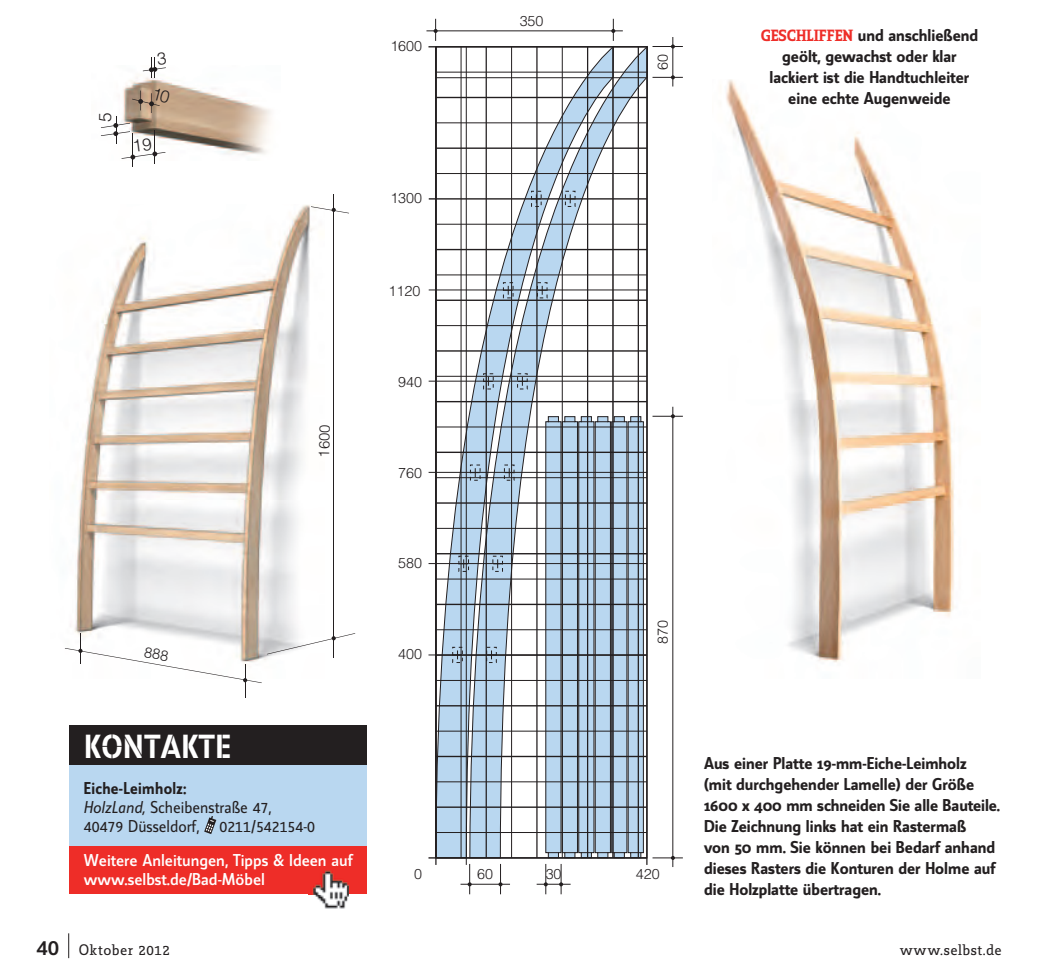
<style>
.page{position:relative;width:1041px;height:979px;background:#fff}
.page>*{position:absolute;margin:0;border:0;box-sizing:border-box;transform-origin:0 0}
.t1{font:32.38px "Manual Extra Stencil";letter-spacing:-.01em;color:#fff}
.t2{font:700 16.62px/21px "Manual Sans";color:#231f20;text-align:center}
.t3{font:500 16.62px/19.2px "Manual Sans";color:#fff}
.t4{font:16.62px/19.2px "Manual Sans Regular Tf";color:#231f20;scale:.95 1}
.t5{font:16.62px "Manual Sans Bold Tf";letter-spacing:.02em;color:#231f20;scale:.95 1}
.t6{font:14.88px "Manual Slab Regular Tf";letter-spacing:.03em;color:#231f20}
.t7{font:300 14.7px "Helvetica";color:#231f20}
.t8{font:300 14.35px "Helvetica";color:#231f20}
.s1{font-family:"Manual Sans Italic Regular Tf"}
.s2{font-family:"Manual Slab Bold Tf";font-weight:400;font-size:15.75px;color:#ee2d28}
.s3{font-family:"Manual Slab Medium Tf";font-size:22.75px}
</style>
<div class="page">
<img style="left:726px;top:80px;width:228px;height:582px">
<div style="left:69px;top:725px;width:298px;height:127px;background:#b9d7f0"></div>
<div style="left:69px;top:725px;width:298px;height:40px;background:#231f20"></div>
<div style="left:69px;top:847px;width:298px;height:47px;background:#ee2d28"></div>
<img style="left:309px;top:870px;width:40px;height:39px">
<svg style="left:204px;top:816px;width:12px;height:18px"></svg>
<img style="left:64px;top:205px;width:248px;height:444px">
<hr style="left:333px;top:195px;width:1px;height:463px;background:#231f20">
<svg style="left:311px;top:206px;width:38px;height:7px"></svg>
<hr style="left:245px;top:664px;width:1px;height:34px;background:#231f20">
<svg style="left:614px;top:48px;width:32px;height:735px"></svg>
<svg style="left:437px;top:48px;width:176px;height:808px"></svg>
<svg style="left:452px;top:282px;width:75px;height:381px"></svg>
<div style="left:531px;top:191px;width:10px;height:16px;border:1px dashed #231f20"></div>
<svg style="left:532px;top:194px;width:9px;height:9px"></svg>
<svg style="left:545px;top:416px;width:99px;height:440px;background:#a4bdd2"></svg>
<hr style="left:562px;top:47px;width:1px;height:811px;background:#231f20">
<hr style="left:511px;top:47px;width:1px;height:811px;background:#231f20">
<hr style="left:587px;top:47px;width:1px;height:811px;background:#231f20">
<hr style="left:536px;top:47px;width:1px;height:811px;background:#231f20">
<hr style="left:486px;top:47px;width:1px;height:811px;background:#231f20">
<hr style="left:436px;top:72px;width:211px;height:1px;background:#231f20">
<hr style="left:436px;top:123px;width:211px;height:1px;background:#231f20">
<hr style="left:436px;top:173px;width:211px;height:1px;background:#231f20">
<hr style="left:436px;top:224px;width:211px;height:1px;background:#231f20">
<hr style="left:436px;top:275px;width:211px;height:1px;background:#231f20">
<hr style="left:436px;top:325px;width:211px;height:1px;background:#231f20">
<hr style="left:436px;top:376px;width:211px;height:1px;background:#231f20">
<hr style="left:436px;top:427px;width:211px;height:1px;background:#231f20">
<hr style="left:436px;top:477px;width:211px;height:1px;background:#231f20">
<hr style="left:436px;top:528px;width:211px;height:1px;background:#231f20">
<hr style="left:436px;top:579px;width:211px;height:1px;background:#231f20">
<hr style="left:436px;top:629px;width:211px;height:1px;background:#231f20">
<hr style="left:436px;top:680px;width:211px;height:1px;background:#231f20">
<hr style="left:436px;top:731px;width:211px;height:1px;background:#231f20">
<hr style="left:436px;top:781px;width:211px;height:1px;background:#231f20">
<hr style="left:436px;top:97px;width:211px;height:1px;background:#231f20">
<hr style="left:436px;top:147px;width:211px;height:2px;background:#231f20">
<hr style="left:429px;top:198px;width:218px;height:2px;background:#231f20">
<hr style="left:436px;top:249px;width:211px;height:1px;background:#231f20">
<hr style="left:436px;top:300px;width:211px;height:1px;background:#231f20">
<hr style="left:436px;top:350px;width:211px;height:2px;background:#231f20">
<hr style="left:436px;top:401px;width:211px;height:1px;background:#231f20">
<hr style="left:436px;top:452px;width:211px;height:1px;background:#231f20">
<hr style="left:436px;top:502px;width:211px;height:2px;background:#231f20">
<hr style="left:436px;top:553px;width:211px;height:1px;background:#231f20">
<hr style="left:436px;top:604px;width:211px;height:1px;background:#231f20">
<hr style="left:436px;top:654px;width:211px;height:2px;background:#231f20">
<hr style="left:436px;top:705px;width:211px;height:1px;background:#231f20">
<hr style="left:436px;top:756px;width:211px;height:1px;background:#231f20">
<hr style="left:435px;top:806px;width:212px;height:2px;background:#231f20">
<hr style="left:435px;top:832px;width:212px;height:1px;background:#231f20">
<hr style="left:428px;top:655px;width:219px;height:1px;background:#231f20">
<hr style="left:613px;top:47px;width:1px;height:811px;background:#231f20">
<hr style="left:638px;top:47px;width:1px;height:811px;background:#231f20">
<hr style="left:428px;top:563px;width:219px;height:1px;background:#231f20">
<hr style="left:429px;top:472px;width:218px;height:1px;background:#231f20">
<hr style="left:429px;top:381px;width:218px;height:1px;background:#231f20">
<hr style="left:466px;top:47px;width:1px;height:818px;background:#231f20">
<hr style="left:429px;top:290px;width:218px;height:1px;background:#231f20">
<hr style="left:436px;top:77px;width:211px;height:1px;background:#231f20">
<hr style="left:461px;top:47px;width:1px;height:811px;background:#231f20">
<hr style="left:428px;top:857px;width:219px;height:1px;background:#231f20">
<hr style="left:435px;top:47px;width:1px;height:818px;background:#231f20">
<hr style="left:646px;top:47px;width:1px;height:818px;background:#231f20">
<hr style="left:428px;top:46px;width:219px;height:1px;background:#231f20">
<hr style="left:652px;top:77px;width:31px;height:1px;background:#231f20">
<hr style="left:652px;top:46px;width:31px;height:1px;background:#231f20">
<hr style="left:672px;top:37px;width:1px;height:49px;background:#231f20">
<hr style="left:652px;top:857px;width:31px;height:1px;background:#231f20">
<hr style="left:652px;top:416px;width:31px;height:1px;background:#231f20">
<hr style="left:672px;top:407px;width:1px;height:460px;background:#231f20">
<hr style="left:426px;top:31px;width:197px;height:1px;background:#231f20">
<svg style="left:611px;top:19px;width:4px;height:22px"></svg>
<svg style="left:434px;top:19px;width:4px;height:22px"></svg>
<hr style="left:545px;top:864px;width:1px;height:30px;background:#231f20">
<hr style="left:561px;top:864px;width:1px;height:30px;background:#231f20">
<hr style="left:537px;top:884px;width:34px;height:1px;background:#231f20">
<hr style="left:469px;top:864px;width:1px;height:30px;background:#231f20">
<hr style="left:500px;top:864px;width:1px;height:30px;background:#231f20">
<hr style="left:460px;top:884px;width:50px;height:1px;background:#231f20">
<img style="left:124px;top:70px;width:147px;height:90px">
<hr style="left:155px;top:131px;width:1px;height:33px;background:#231f20">
<hr style="left:133px;top:133px;width:1px;height:33px;background:#231f20">
<svg style="left:68px;top:933px;width:1px;height:25px"></svg>
<svg style="left:65px;top:633px;width:290px;height:50px"></svg>
<svg style="left:143px;top:57px;width:24px;height:21px"></svg>
<svg style="left:101px;top:88px;width:70px;height:71px"></svg>
<p class="t8" style="left:390px;top:41px;width:33px">1600</p>
<p class="t8" style="left:520px;top:16px;width:25px">350</p>
<p class="t7" style="left:319px;top:457px;width:34px;rotate:-89deg">1600</p>
<h1 class="t1" style="left:84px;top:734px;width:149px">KONTAKTE</h1>
<p class="t5" style="left:84px;top:778px;width:109px">Eiche-Leimholz:</p>
<p class="t4" style="left:84px;top:798px;width:245px"><span class="s1">HolzLand,</span> Scheibenstraße 47,<br>40479 Düsseldorf, 0211/542154-0</p>
<p class="t3" style="left:84px;top:851px;width:270px">Weitere Anleitungen, Tipps &amp; Ideen auf www.selbst.de/Bad-Möbel</p>
<p class="t8" style="left:390px;top:193px;width:33px">1300</p>
<p class="t8" style="left:389px;top:285px;width:33px">1120</p>
<p class="t8" style="left:398px;top:376px;width:25px">940</p>
<p class="t8" style="left:398px;top:468px;width:25px">760</p>
<p class="t8" style="left:398px;top:558px;width:25px">580</p>
<p class="t8" style="left:398px;top:649px;width:25px">400</p>
<p class="t8" style="left:414px;top:869px;width:9px">0</p>
<p class="t8" style="left:477px;top:869px;width:17px">60</p>
<p class="t8" style="left:546px;top:869px;width:17px">30</p>
<p class="t8" style="left:657px;top:70px;width:17px;rotate:-90deg">60</p>
<p class="t2" style="left:761px;top:27px;width:219px"><span class="s2">GESCHLIFFEN</span> und anschließend geölt, gewachst oder klar lackiert ist die Handtuchleiter eine echte Augenweide</p>
<p class="t8" style="left:657px;top:644px;width:25px;rotate:-90deg">870</p>
<p class="t8" style="left:636px;top:869px;width:25px">420</p>
<p class="t2" style="left:704px;top:754px;width:298px;text-align:left">Aus einer Platte 19-mm-Eiche-Leimholz<br>(mit durchgehender Lamelle) der Größe 1600 x 400 mm schneiden Sie alle Bauteile.<br>Die Zeichnung links hat ein Rastermaß<br>von 50 mm. Sie können bei Bedarf anhand dieses Rasters die Konturen der Holme auf die Holzplatte übertragen.</p>
<p class="t6" style="left:36px;top:941px;width:135px"><span class="s3">40</span> Oktober 2012</p>
<p class="t6" style="left:900px;top:941px;width:104px">www.selbst.de</p>
</div>
